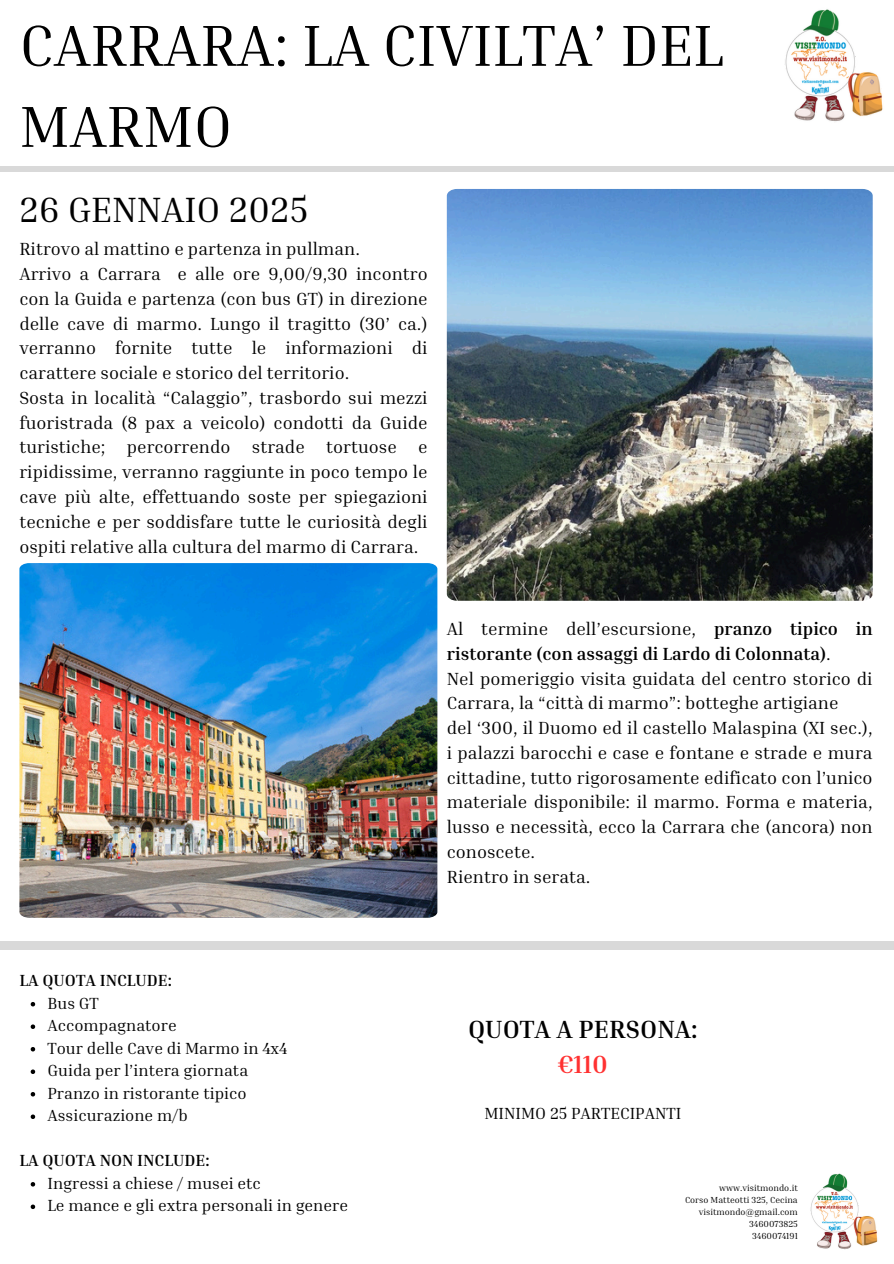
<style>
.page{position:relative;width:894px;height:1264px;background:#fff}
.page>*{position:absolute;margin:0;border:0;box-sizing:border-box;transform-origin:0 0}
.t1{font:58.5px/81px "Inria Serif";color:#000}
.t2{font:36px "Inria Serif";color:#000}
.t3{font:700 25.5px/34.8px "Inria Serif";color:#000;text-align:center}
.t4{font:18px/24.8px "Inria Serif";color:#000}
.t5{font:16.5px "Inria Serif";color:#000}
.t6{font:700 16.5px "Inria Serif";color:#000}
.t7{font:9px "Inria Serif";color:#000}
.s1{font-weight:700}
.s2{color:#ff3131}
</style>
<div class="page">
<div style="left:0;top:167px;width:893px;height:5px;background:#d9d9d9"></div>
<img style="left:446px;top:189px;width:426px;height:411px">
<img style="left:785px;top:9px;width:98px;height:113px">
<div style="left:0;top:940px;width:893px;height:9px;background:#d9d9d9"></div>
<img style="left:810px;top:1173px;width:67px;height:77px">
<img style="left:19px;top:563px;width:418px;height:354px">
<svg style="left:31px;top:1002px;width:4px;height:4px"></svg>
<svg style="left:31px;top:1024px;width:4px;height:4px"></svg>
<svg style="left:31px;top:1047px;width:4px;height:4px"></svg>
<svg style="left:31px;top:1069px;width:4px;height:4px"></svg>
<svg style="left:31px;top:1092px;width:4px;height:4px"></svg>
<svg style="left:31px;top:1114px;width:4px;height:4px"></svg>
<svg style="left:31px;top:1182px;width:4px;height:4px"></svg>
<svg style="left:31px;top:1204px;width:4px;height:4px"></svg>
<h2 class="t1" style="left:19px;top:3px;width:705px">CARRARA: LA CIVILTA’ DEL<br>MARMO</h2>
<p class="t2" style="left:19px;top:187px;width:290px">26 GENNAIO 2025</p>
<h6 class="t4" style="left:19px;top:236px;width:409px">Ritrovo al mattino e partenza in pullman.<br>Arrivo a Carrara e alle ore 9,00/9,30 incontro con la Guida e partenza (con bus GT) in direzione delle cave di marmo. Lungo il tragitto (30’ ca.) verranno fornite tutte le informazioni di carattere sociale e storico del territorio.<br>Sosta in località “Calaggio”, trasbordo sui mezzi fuoristrada (8 pax a veicolo) condotti da Guide turistiche; percorrendo strade tortuose e ripidissime, verranno raggiunte in poco tempo le cave più alte, effettuando soste per spiegazioni tecniche e per soddisfare tutte le curiosità degli ospiti relative alla cultura del marmo di Carrara.</h6>
<p class="t4" style="left:446px;top:616px;width:427px">Al termine dell’escursione, <span class="s1">pranzo tipico in ristorante (con assaggi di Lardo di Colonnata)</span>.<br>Nel pomeriggio visita guidata del centro storico di Carrara, la “città di marmo”: botteghe artigiane<br>del ‘300, il Duomo ed il castello Malaspina (XI sec.), i palazzi barocchi e case e fontane e strade e mura cittadine, tutto rigorosamente edificato con l’unico materiale disponibile: il marmo. Forma e materia, lusso e necessità, ecco la Carrara che (ancora) non conoscete.<br>Rientro in serata.</p>
<p class="t6" style="left:19px;top:970px;width:154px">LA QUOTA INCLUDE:</p>
<p class="t5" style="left:47px;top:992px;width:53px">Bus GT</p>
<p class="t5" style="left:47px;top:1015px;width:131px">Accompagnatore</p>
<p class="t5" style="left:47px;top:1037px;width:241px">Tour delle Cave di Marmo in 4x4</p>
<h4 class="t5" style="left:47px;top:1060px;width:202px">Guida per l’intera giornata</h4>
<p class="t5" style="left:47px;top:1082px;width:201px">Pranzo in ristorante tipico</p>
<p class="t5" style="left:47px;top:1105px;width:142px">Assicurazione m/b</p>
<h3 class="t6" style="left:19px;top:1150px;width:192px">LA QUOTA NON INCLUDE:</h3>
<h5 class="t5" style="left:47px;top:1172px;width:215px">Ingressi a chiese / musei etc</h5>
<p class="t5" style="left:47px;top:1195px;width:302px">Le mance e gli extra personali in genere</p>
<p class="t3" style="left:468px;top:1011px;width:231px">QUOTA A PERSONA: <span class="s2">€110</span></p>
<p class="t5" style="left:484px;top:1102px;width:198px">MINIMO 25 PARTECIPANTI</p>
<p class="t7" style="left:719px;top:1181px;width:80px">www.visitmondo.it</p>
<h6 class="t7" style="left:684px;top:1193px;width:114px">Corso Matteotti 325, Cecina</h6>
<h4 class="t7" style="left:698px;top:1205px;width:101px">visitmondo@gmail.com</h4>
<p class="t7" style="left:749px;top:1217px;width:50px">3460073825</p>
<p class="t7" style="left:752px;top:1229px;width:47px">3460074191</p>
</div>
